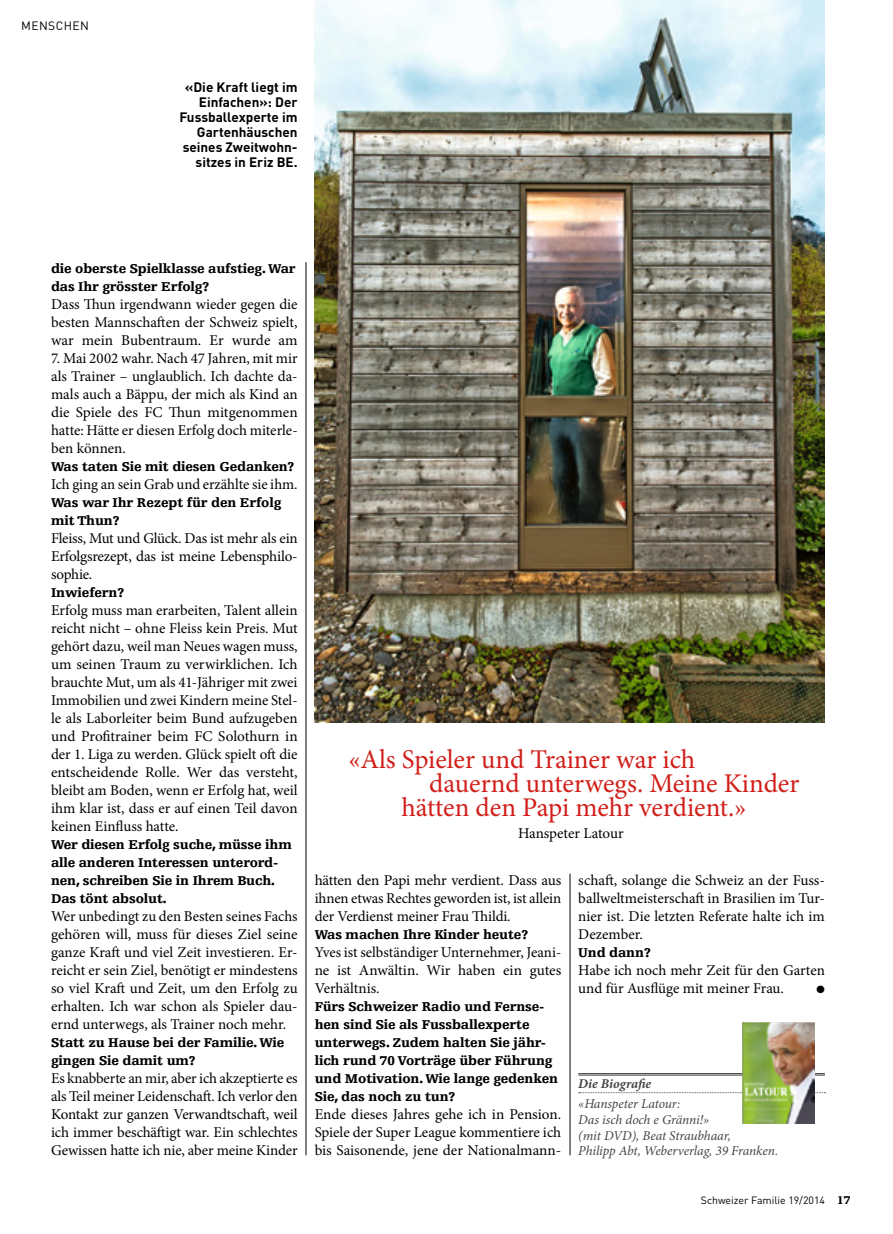
<style>
.page{position:relative;width:893px;height:1234px;background:#fff}
.page>*{position:absolute;margin:0;border:0;box-sizing:border-box;transform-origin:0 0}
.Quote_x10{font:27px "Minion Pro";color:#d11f1a}
._220_GS3sp_oEinz_x08{font:15px/18px "Minion Pro";letter-spacing:-.005em;color:#000;text-align:justify}
.Quote_x10-2{font:15px "Minion Pro";letter-spacing:-.005em;color:#000}
._251_Int_Frage_Egypt{font:900 13.5px/18px "Egyptienne FLT Std";letter-spacing:-.01em;color:#000}
.Hinweis_Minion_Text{font:italic 13.5px/15.8px "Minion Pro";letter-spacing:-.01em;color:#444743}
._300_Legende_9_x11{font:700 13.5px/15px "DIN Pro";color:#000;text-align:right}
.Hinweis_Minion_Titel{font:italic 700 13.5px "Minion Pro";color:#444743}
.Rubriktitel_8_x01{font:12px "DIN Pro";letter-spacing:.03em;color:#000}
.t1{font:10.5px "DIN Pro";color:#000}
.t2{font:10.5px "Zapf Dingbats Std";color:#000}
.s1{font-family:"Egyptienne FLT Std";font-weight:900;font-size:12px}
</style>
<div class="page">
<img style="left:315px;top:0;width:510px;height:722px">
<hr style="left:578px;top:1072px;width:247px;height:1px;background:#444743">
<hr style="left:578px;top:1074px;width:247px;height:1px;background:#444743">
<svg style="left:579px;top:1092px;width:247px;height:1px"></svg>
<hr style="left:306px;top:262px;width:1px;height:892px;background:#000">
<hr style="left:570px;top:873px;width:1px;height:281px;background:#000">
<img style="left:742px;top:1022px;width:73px;height:101px">
<p class="Rubriktitel_8_x01" style="left:21px;top:16px;width:69px">MENSCHEN</p>
<p class="_300_Legende_9_x11" style="left:179px;top:78px;width:120px">«Die Kraft liegt im<br>Einfachen»: Der<br>Fussballexperte im<br>Gartenhäuschen seines Zweitwohn&shy;sitzes in Eriz BE.</p>
<p class="_251_Int_Frage_Egypt" style="left:51px;top:259px;width:246px">die oberste Spielklasse aufstieg. War das Ihr grösster Erfolg?</p>
<p class="_220_GS3sp_oEinz_x08" style="left:51px;top:295px;width:248px">Dass Thun irgendwann wieder gegen die besten Mannschaften der Schweiz spielt, war mein Bubentraum. Er wurde am</p>
<p class="_220_GS3sp_oEinz_x08" style="left:51px;top:349px;width:248px">7. Mai 2002 wahr. Nach 47 Jahren, mit mir als Trainer – unglaublich. Ich dachte da&shy;mals auch a Bäppu, der mich als Kind an die Spiele des FC Thun mitgenommen hatte: Hätte er diesen Erfolg doch miterle&shy;ben können.</p>
<p class="_251_Int_Frage_Egypt" style="left:51px;top:457px;width:245px">Was taten Sie mit diesen Gedanken?</p>
<p class="_220_GS3sp_oEinz_x08" style="left:51px;top:475px;width:248px">Ich ging an sein Grab und erzählte sie ihm.</p>
<p class="_251_Int_Frage_Egypt" style="left:51px;top:493px;width:232px">Was war Ihr Rezept für den Erfolg mit Thun?</p>
<p class="_220_GS3sp_oEinz_x08" style="left:51px;top:529px;width:248px">Fleiss, Mut und Glück. Das ist mehr als ein Erfolgsrezept, das ist meine Lebensphilo&shy;sophie.</p>
<p class="_251_Int_Frage_Egypt" style="left:51px;top:583px;width:75px">Inwiefern?</p>
<p class="_220_GS3sp_oEinz_x08" style="left:51px;top:601px;width:248px">Erfolg muss man erarbeiten, Talent allein reicht nicht – ohne Fleiss kein Preis. Mut gehört dazu, weil man Neues wagen muss, um seinen Traum zu verwirklichen. Ich brauchte Mut, um als 41-Jähriger mit zwei Immobilien und zwei Kindern meine Stel&shy;le als Laborleiter beim Bund aufzugeben und Profitrainer beim FC Solothurn in der 1. Liga zu werden. Glück spielt oft die entscheidende Rolle. Wer das versteht, bleibt am Boden, wenn er Erfolg hat, weil ihm klar ist, dass er auf einen Teil davon keinen Einfluss hatte.</p>
<p class="_251_Int_Frage_Egypt" style="left:51px;top:835px;width:242px">Wer diesen Erfolg suche, müsse ihm alle anderen Interessen unterord&shy;nen, schreiben Sie in Ihrem Buch.<br>Das tönt absolut.</p>
<p class="_220_GS3sp_oEinz_x08" style="left:51px;top:907px;width:248px">Wer unbedingt zu den Besten seines Fachs gehören will, muss für dieses Ziel seine ganze Kraft und viel Zeit investieren. Er&shy;reicht er sein Ziel, benötigt er mindestens so viel Kraft und Zeit, um den Erfolg zu erhalten. Ich war schon als Spieler dau&shy;ernd unterwegs, als Trainer noch mehr.</p>
<p class="_251_Int_Frage_Egypt" style="left:51px;top:1033px;width:235px">Statt zu Hause bei der Familie. Wie gingen Sie damit um?</p>
<p class="_220_GS3sp_oEinz_x08" style="left:51px;top:1069px;width:248px">Es knabberte an mir, aber ich akzeptierte es als Teil meiner Leidenschaft. Ich verlor den Kontakt zur ganzen Verwandtschaft, weil ich immer beschäftigt war. Ein schlechtes Gewissen hatte ich nie, aber meine Kinder</p>
<p class="Quote_x10" style="left:348px;top:741px;width:348px">«Als Spieler und Trainer war ich</p>
<p class="Quote_x10" style="left:429px;top:765px;width:372px">dauernd unterwegs. Meine Kinder</p>
<p class="Quote_x10" style="left:401px;top:789px;width:346px">hätten den Papi mehr verdient.»</p>
<p class="Quote_x10-2" style="left:518px;top:823px;width:107px">Hanspeter Latour</p>
<p class="_220_GS3sp_oEinz_x08" style="left:315px;top:871px;width:248px">hätten den Papi mehr verdient. Dass aus ihnen etwas Rechtes geworden ist, ist allein der Verdienst meiner Frau Thildi.</p>
<p class="_251_Int_Frage_Egypt" style="left:315px;top:925px;width:215px">Was machen Ihre Kinder heute?</p>
<p class="_220_GS3sp_oEinz_x08" style="left:315px;top:943px;width:248px">Yves ist selbständiger Unternehmer, Jeani&shy;ne ist Anwältin. Wir haben ein gutes Verhältnis.</p>
<p class="_251_Int_Frage_Egypt" style="left:315px;top:997px;width:245px">Fürs Schweizer Radio und Fernse&shy;hen sind Sie als Fussballexperte unterwegs. Zudem halten Sie jähr&shy;lich rund 70 Vorträge über Führung und Motivation. Wie lange gedenken<br>Sie, das noch zu tun?</p>
<p class="_220_GS3sp_oEinz_x08" style="left:315px;top:1105px;width:248px">Ende dieses Jahres gehe ich in Pension.<br>Spiele der Super League kommentiere ich bis Saisonende, jene der Nationalmann-</p>
<p class="_220_GS3sp_oEinz_x08" style="left:578px;top:871px;width:248px">schaft, solange die Schweiz an der Fuss&shy;ballweltmeisterschaft in Brasilien im Tur&shy;nier ist. Die letzten Referate halte ich im Dezember.</p>
<p class="_251_Int_Frage_Egypt" style="left:578px;top:943px;width:74px">Und dann?</p>
<p class="_220_GS3sp_oEinz_x08" style="left:578px;top:961px;width:248px">Habe ich noch mehr Zeit für den Garten und für Ausflüge mit meiner Frau.</p>
<p class="t2" style="left:817px;top:984px;width:10px">●</p>
<p class="Hinweis_Minion_Titel" style="left:578px;top:1073px;width:74px">Die Biografie</p>
<p class="Hinweis_Minion_Text" style="left:578px;top:1095px;width:201px">«Hanspeter Latour:<br>Das isch doch e Gränni!»<br>(mit DVD), Beat Straubhaar,<br>Philipp Abt, Weberverlag, 39 Franken.</p>
<p class="t1" style="left:701px;top:1191px;width:151px">Schweizer Familie 19/2014 <span class="s1">17</span></p>
</div>
